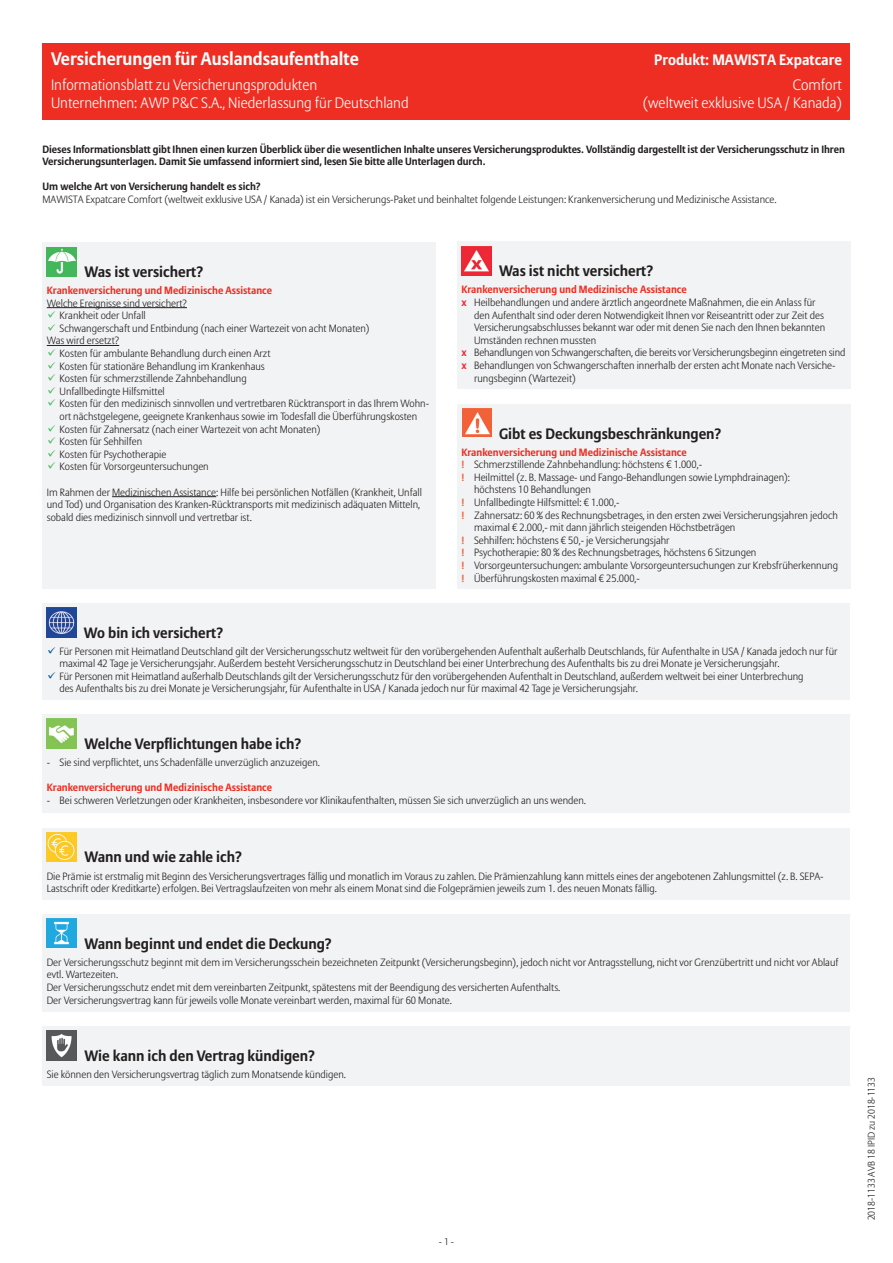
<style>
.page{position:relative;width:893px;height:1263px;background:#fff}
.page>*{position:absolute;margin:0;border:0;box-sizing:border-box;transform-origin:0 0}
.t1{font:700 18px "Allianz Sans";color:#fff}
.t2{font:700 15px "Allianz Sans";color:#231f20}
.t3{font:300 15px "Allianz Sans";color:#fff}
.t4{font:700 15px "Allianz Sans";color:#fff}
.t5{font:700 14.85px "Allianz Sans";color:#231f20}
.t6{font:300 10.5px/12.6px "Allianz Sans";color:#231f20}
.t7{font:700 10.5px/12.6px "Allianz Sans";letter-spacing:-.005em;color:#231f20}
.t8{font:700 10.5px "Allianz Sans";color:#ee2e22}
.t9{font:300 9.75px "Allianz Sans";color:#231f20}
.s1{color:#44b85c}
.s2{font-weight:700;color:#ed2836}
.s3{font-weight:700;color:#f16239}
.s4{color:#015399}
</style>
<div class="page">
<div style="left:43px;top:43px;width:807px;height:76px;background:#ee2e22"></div>
<div style="left:457px;top:242px;width:393px;height:147px;background:#f2f3f4"></div>
<img style="left:461px;top:246px;width:30px;height:29px">
<div style="left:43px;top:242px;width:393px;height:347px;background:#f2f3f4"></div>
<hr style="left:47px;top:307px;width:140px;height:1px;background:#231f20">
<hr style="left:47px;top:345px;width:72px;height:1px;background:#231f20">
<hr style="left:112px;top:496px;width:104px;height:1px;background:#231f20">
<div style="left:47px;top:247px;width:30px;height:30px;background:#43b75b"></div>
<img style="left:48px;top:248px;width:28px;height:26px">
<div style="left:457px;top:404px;width:393px;height:184px;background:#f2f3f4"></div>
<img style="left:462px;top:408px;width:30px;height:29px">
<div style="left:43px;top:603px;width:807px;height:97px;background:#f2f3f4"></div>
<img style="left:47px;top:608px;width:30px;height:29px">
<div style="left:43px;top:714px;width:807px;height:99px;background:#f2f3f4"></div>
<img style="left:47px;top:718px;width:30px;height:30px">
<div style="left:43px;top:828px;width:807px;height:71px;background:#f2f3f4"></div>
<img style="left:47px;top:832px;width:30px;height:30px">
<div style="left:43px;top:914px;width:807px;height:98px;background:#f2f3f4"></div>
<img style="left:47px;top:918px;width:30px;height:30px">
<div style="left:43px;top:1026px;width:807px;height:60px;background:#f2f3f4"></div>
<img style="left:47px;top:1031px;width:30px;height:29px">
<h1 class="t1" style="left:51px;top:48px;width:309px">Versicherungen für Auslandsaufenthalte</h1>
<h2 class="t4" style="left:654px;top:51px;width:189px">Produkt: MAWISTA Expatcare</h2>
<h2 class="t3" style="left:51px;top:77px;width:268px">Informationsblatt zu Versicherungsprodukten</h2>
<h2 class="t3" style="left:793px;top:77px;width:51px">Comfort</h2>
<h2 class="t3" style="left:51px;top:95px;width:359px">Unternehmen: AWP P&amp;C S.A., Niederlassung für Deutschland</h2>
<h2 class="t3" style="left:643px;top:95px;width:201px">(weltweit exklusive USA / Kanada)</h2>
<p class="t7" style="left:43px;top:143px;width:804px">Dieses Informationsblatt gibt Ihnen einen kurzen Überblick über die wesentlichen Inhalte unseres Versicherungsproduktes. Vollständig dargestellt ist der Versicherungsschutz in Ihren<br>Versicherungsunterlagen. Damit Sie umfassend informiert sind, lesen Sie bitte alle Unterlagen durch.</p>
<p class="t7" style="left:43px;top:181px;width:220px">Um welche Art von Versicherung handelt es sich?</p>
<p class="t6" style="left:43px;top:193px;width:736px">MAWISTA Expatcare Comfort (weltweit exklusive USA / Kanada) ist ein Versicherungs-Paket und beinhaltet folgende Leistungen: Krankenversicherung und Medizinische Assistance.</p>
<h2 class="t2" style="left:84px;top:263px;width:121px">Was ist versichert?</h2>
<p class="t8" style="left:47px;top:284px;width:227px">Krankenversicherung und Medizinische Assistance</p>
<p class="t6" style="left:47px;top:297px;width:142px">Welche Ereignisse sind versichert?</p>
<p class="t6" style="left:47px;top:310px;width:101px"><span class="s1">✓</span> Krankheit oder Unfall</p>
<p class="t6" style="left:47px;top:322px;width:324px"><span class="s1">✓</span> Schwangerschaft und Entbindung (nach einer Wartezeit von acht Monaten)<br>Was wird ersetzt?</p>
<p class="t6" style="left:47px;top:347px;width:225px"><span class="s1">✓</span> Kosten für ambulante Behandlung durch einen Arzt</p>
<p class="t6" style="left:47px;top:360px;width:220px"><span class="s1">✓</span> Kosten für stationäre Behandlung im Krankenhaus</p>
<p class="t6" style="left:47px;top:373px;width:201px"><span class="s1">✓</span> Kosten für schmerzstillende Zahnbehandlung</p>
<p class="t6" style="left:47px;top:385px;width:120px"><span class="s1">✓</span> Unfallbedingte Hilfsmittel</p>
<p class="t6" style="left:47px;top:398px;width:384px;text-align:center"><span class="s1">✓</span> Kosten für den medizinisch sinnvollen und vertretbaren Rücktransport in das Ihrem Wohn&shy;ort nächstgelegene, geeignete Krankenhaus sowie im Todesfall die Überführungskosten</p>
<p class="t6" style="left:47px;top:423px;width:275px"><span class="s1">✓</span> Kosten für Zahnersatz (nach einer Wartezeit von acht Monaten)</p>
<p class="t6" style="left:47px;top:436px;width:97px"><span class="s1">✓</span> Kosten für Sehhilfen</p>
<p class="t6" style="left:47px;top:448px;width:121px"><span class="s1">✓</span> Kosten für Psychotherapie</p>
<p class="t6" style="left:47px;top:461px;width:163px"><span class="s1">✓</span> Kosten für Vorsorgeuntersuchungen</p>
<p class="t6" style="left:47px;top:486px;width:377px">Im Rahmen der Medizinischen Assistance: Hilfe bei persönlichen Notfällen (Krankheit, Unfall und Tod) und Organisation des Kranken-Rücktransports mit medizinisch adäquaten Mitteln, sobald dies medizinisch sinnvoll und vertretbar ist.</p>
<h2 class="t2" style="left:499px;top:262px;width:156px">Was ist nicht versichert?</h2>
<p class="t8" style="left:461px;top:284px;width:227px">Krankenversicherung und Medizinische Assistance</p>
<p class="t6" style="left:461px;top:296px;width:356px"><span class="s2">x</span> Heilbehandlungen und andere ärztlich angeordnete Maßnahmen, die ein Anlass für</p>
<p class="t6" style="left:474px;top:309px;width:351px">den Aufenthalt sind oder deren Notwendigkeit Ihnen vor Reiseantritt oder zur Zeit des</p>
<p class="t6" style="left:474px;top:322px;width:352px">Versicherungsabschlusses bekannt war oder mit denen Sie nach den Ihnen bekannten</p>
<p class="t6" style="left:474px;top:334px;width:124px">Umständen rechnen mussten</p>
<p class="t6" style="left:461px;top:347px;width:386px"><span class="s2">x</span> Behandlungen von Schwangerschaften, die bereits vor Versicherungsbeginn eingetreten sind</p>
<p class="t6" style="left:461px;top:359px;width:376px"><span class="s2">x</span> Behandlungen von Schwangerschaften innerhalb der ersten acht Monate nach Versiche-</p>
<p class="t6" style="left:474px;top:372px;width:103px">rungsbeginn (Wartezeit)</p>
<h2 class="t2" style="left:499px;top:425px;width:224px">Gibt es Deckungsbeschränkungen?</h2>
<p class="t8" style="left:461px;top:446px;width:227px">Krankenversicherung und Medizinische Assistance</p>
<p class="t6" style="left:461px;top:459px;width:242px"><span class="s3">!</span> Schmerzstillende Zahnbehandlung: höchstens € 1.000,-</p>
<p class="t6" style="left:461px;top:471px;width:330px"><span class="s3">!</span> Heilmittel (z. B. Massage- und Fango-Behandlungen sowie Lymphdrainagen):</p>
<p class="t6" style="left:474px;top:484px;width:118px">höchstens 10 Behandlungen</p>
<p class="t6" style="left:461px;top:496px;width:160px"><span class="s3">!</span> Unfallbedingte Hilfsmittel: € 1.000,-</p>
<p class="t6" style="left:461px;top:509px;width:378px"><span class="s3">!</span> Zahnersatz: 60 % des Rechnungsbetrages, in den ersten zwei Versicherungsjahren jedoch</p>
<p class="t6" style="left:474px;top:522px;width:263px">maximal € 2.000,- mit dann jährlich steigenden Höchstbeträgen</p>
<p class="t6" style="left:461px;top:534px;width:210px"><span class="s3">!</span> Sehhilfen: höchstens € 50,- je Versicherungsjahr</p>
<p class="t6" style="left:461px;top:547px;width:297px"><span class="s3">!</span> Psychotherapie: 80 % des Rechnungsbetrages, höchstens 6 Sitzungen</p>
<p class="t6" style="left:461px;top:559px;width:378px"><span class="s3">!</span> Vorsorgeuntersuchungen: ambulante Vorsorgeuntersuchungen zur Krebsfrüherkennung</p>
<p class="t6" style="left:461px;top:572px;width:180px"><span class="s3">!</span> Überführungskosten maximal € 25.000,-</p>
<h3 class="t5" style="left:84px;top:624px;width:141px">Wo bin ich versichert?</h3>
<p class="t6" style="left:59px;top:645px;width:780px;text-indent:-13px"><span class="s4">✓</span> Für Personen mit Heimatland Deutschland gilt der Versicherungsschutz weltweit für den vorübergehenden Aufenthalt außerhalb Deutschlands, für Aufenthalte in USA / Kanada jedoch nur für maximal 42 Tage je Versicherungsjahr. Außerdem besteht Versicherungsschutz in Deutschland bei einer Unterbrechung des Aufenthalts bis zu drei Monate je Versicherungsjahr.</p>
<p class="t6" style="left:59px;top:670px;width:746px;text-indent:-13px"><span class="s4">✓</span> Für Personen mit Heimatland außerhalb Deutschlands gilt der Versicherungsschutz für den vorübergehenden Aufenthalt in Deutschland, außerdem weltweit bei einer Unterbrechung des Aufenthalts bis zu drei Monate je Versicherungsjahr, für Aufenthalte in USA / Kanada jedoch nur für maximal 42 Tage je Versicherungsjahr.</p>
<h2 class="t2" style="left:84px;top:735px;width:219px">Welche Verpflichtungen habe ich?</h2>
<p class="t6" style="left:47px;top:756px;width:275px">- Sie sind verpflichtet, uns Schadenfälle unverzüglich anzuzeigen.</p>
<p class="t8" style="left:47px;top:781px;width:227px">Krankenversicherung und Medizinische Assistance</p>
<p class="t6" style="left:47px;top:794px;width:541px">- Bei schweren Verletzungen oder Krankheiten, insbesondere vor Klinikaufenthalten, müssen Sie sich unverzüglich an uns wenden.</p>
<h2 class="t2" style="left:84px;top:849px;width:159px">Wann und wie zahle ich?</h2>
<p class="t6" style="left:47px;top:870px;width:778px">Die Prämie ist erstmalig mit Beginn des Versicherungsvertrages fällig und monatlich im Voraus zu zahlen. Die Prämienzahlung kann mittels eines der angebotenen Zahlungsmittel (z. B. SEPA-<br>Lastschrift oder Kreditkarte) erfolgen. Bei Vertragslaufzeiten von mehr als einem Monat sind die Folgeprämien jeweils zum 1. des neuen Monats fällig.</p>
<h2 class="t2" style="left:84px;top:935px;width:249px">Wann beginnt und endet die Deckung?</h2>
<p class="t6" style="left:47px;top:956px;width:793px">Der Versicherungsschutz beginnt mit dem im Versicherungsschein bezeichneten Zeitpunkt (Versicherungsbeginn), jedoch nicht vor Antragsstellung, nicht vor Grenzübertritt und nicht vor Ablauf evtl. Wartezeiten.<br>Der Versicherungsschutz endet mit dem vereinbarten Zeitpunkt, spätestens mit der Beendigung des versicherten Aufenthalts.<br>Der Versicherungsvertrag kann für jeweils volle Monate vereinbart werden, maximal für 60 Monate.</p>
<h2 class="t2" style="left:84px;top:1047px;width:232px">Wie kann ich den Vertrag kündigen?</h2>
<p class="t6" style="left:47px;top:1068px;width:301px">Sie können den Versicherungsvertrag täglich zum Monatsende kündigen.</p>
<p class="t9" style="left:439px;top:1237px;width:17px">- 1 -</p>
<p class="t9" style="left:867px;top:1220px;width:145px;rotate:-90deg">2018-1133 AVB 18 IPID zu 2018-1133</p>
</div>
